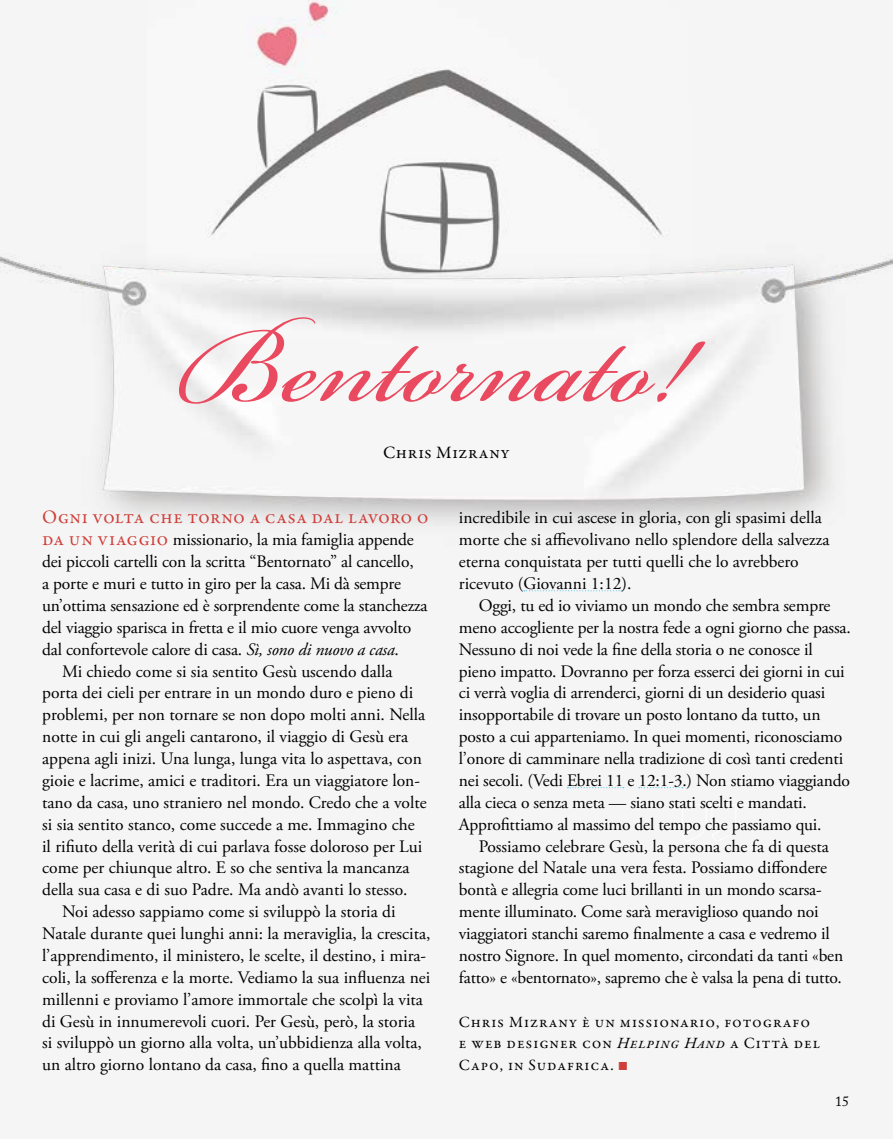
<style>
.page{position:relative;width:893px;height:1141px;background:#fff}
.page>*{position:absolute;margin:0;border:0;box-sizing:border-box;transform-origin:0 0}
.t1{font:173.25px "Beautiful ES";color:#e94a5f;scale:.95 1}
.t2{font:19.25px "Garamond Premr Pro";letter-spacing:.01em;color:#cf3e39}
.t3{font:17.5px/21.9px "Adobe Garamond Pro";letter-spacing:-.005em;color:#000}
.t4{font:17.5px "Garamond Premr Pro";letter-spacing:.04em;color:#000}
.t5{font:15.75px/21.9px "Garamond Premr Pro";letter-spacing:.06em;color:#000}
.t6{font:14px "Adobe Caslon Pro";color:#000}
.s1{font-family:"Garamond Premr Pro";font-size:19.25px;color:#cf3e39}
.s2{font-style:italic}
.s3{font-family:"Arial";font-size:17.32px;color:#cf3e39}
</style>
<div class="page">
<div style="left:0;top:0;width:893px;height:1138px;background:#f5f5f5"></div>
<img style="left:225px;top:2px;width:423px;height:211px">
<img style="left:0;top:213px;width:893px;height:311px">
<svg style="left:524px;top:590px;width:98px;height:1px"></svg>
<svg style="left:567px;top:787px;width:57px;height:1px"></svg>
<svg style="left:639px;top:787px;width:44px;height:1px"></svg>
<h1 class="t1" style="left:179px;top:270px;width:542px">Bentornato!</h1>
<p class="t4" style="left:383px;top:442px;width:128px">Chris Mizrany</p>
<p class="t2" style="left:42px;top:506px;width:388px">Ogni volta che torno a casa dal lavoro o</p>
<p class="t3" style="left:42px;top:529px;width:373px"><span class="s1">da un viaggio</span> missionario, la mia famiglia appende</p>
<p class="t3" style="left:42px;top:551px;width:373px">dei piccoli cartelli con la scritta “Bentornato” al cancello,</p>
<p class="t3" style="left:42px;top:573px;width:360px">a porte e muri e tutto in giro per la casa. Mi dà sempre</p>
<p class="t3" style="left:42px;top:595px;width:387px">un’ottima sensazione ed è sorprendente come la stanchezza</p>
<p class="t3" style="left:42px;top:617px;width:371px">del viaggio sparisca in fretta e il mio cuore venga avvolto</p>
<p class="t3" style="left:42px;top:639px;width:358px">dal confortevole calore di casa. <span class="s2">Sì, sono di nuovo a casa</span>.</p>
<p class="t3" style="left:62px;top:661px;width:332px">Mi chiedo come si sia sentito Gesù uscendo dalla</p>
<p class="t3" style="left:42px;top:683px;width:373px">porta dei cieli per entrare in un mondo duro e pieno di</p>
<p class="t3" style="left:42px;top:704px;width:384px">problemi, per non tornare se non dopo molti anni. Nella</p>
<p class="t3" style="left:42px;top:726px;width:367px">notte in cui gli angeli cantarono, il viaggio di Gesù era</p>
<p class="t3" style="left:42px;top:748px;width:381px">appena agli inizi. Una lunga, lunga vita lo aspettava, con</p>
<p class="t3" style="left:42px;top:770px;width:379px">gioie e lacrime, amici e traditori. Era un viaggiatore lon-</p>
<p class="t3" style="left:42px;top:792px;width:386px">tano da casa, uno straniero nel mondo. Credo che a volte</p>
<p class="t3" style="left:42px;top:814px;width:374px">si sia sentito stanco, come succede a me. Immagino che</p>
<p class="t3" style="left:42px;top:836px;width:382px">il rifiuto della verità di cui parlava fosse doloroso per Lui</p>
<p class="t3" style="left:42px;top:858px;width:369px">come per chiunque altro. E so che sentiva la mancanza</p>
<p class="t3" style="left:42px;top:879px;width:367px">della sua casa e di suo Padre. Ma andò avanti lo stesso.</p>
<p class="t3" style="left:62px;top:901px;width:335px">Noi adesso sappiamo come si sviluppò la storia di</p>
<p class="t3" style="left:42px;top:923px;width:390px">Natale durante quei lunghi anni: la meraviglia, la crescita,</p>
<p class="t3" style="left:42px;top:945px;width:385px">l’apprendimento, il ministero, le scelte, il destino, i mira-</p>
<p class="t3" style="left:42px;top:967px;width:390px">coli, la sofferenza e la morte. Vediamo la sua influenza nei</p>
<p class="t3" style="left:42px;top:989px;width:382px">millenni e proviamo l’amore immortale che scolpì la vita</p>
<p class="t3" style="left:42px;top:1011px;width:374px">di Gesù in innumerevoli cuori. Per Gesù, però, la storia</p>
<p class="t3" style="left:42px;top:1033px;width:381px">si sviluppò un giorno alla volta, un’ubbidienza alla volta,</p>
<p class="t3" style="left:42px;top:1054px;width:360px">un altro giorno lontano da casa, fino a quella mattina</p>
<p class="t3" style="left:459px;top:508px;width:372px">incredibile in cui ascese in gloria, con gli spasimi della morte che si affievolivano nello splendore della salvezza eterna conquistata per tutti quelli che lo avrebbero ricevuto (Giovanni 1:12).</p>
<p class="t3" style="left:459px;top:595px;width:393px;text-indent:20px">Oggi, tu ed io viviamo un mondo che sembra sempre meno accogliente per la nostra fede a ogni giorno che passa.<br>Nessuno di noi vede la fine della storia o ne conosce il pieno impatto. Dovranno per forza esserci dei giorni in cui ci verrà voglia di arrenderci, giorni di un desiderio quasi insopportabile di trovare un posto lontano da tutto, un posto a cui apparteniamo. In quei momenti, riconosciamo l’onore di camminare nella tradizione di così tanti credenti nei secoli. (Vedi Ebrei 11 e 12:1-3.) Non stiamo viaggiando alla cieca o senza meta — siano stati scelti e mandati.<br>Approfittiamo al massimo del tempo che passiamo qui.</p>
<p class="t3" style="left:459px;top:836px;width:386px;text-indent:20px">Possiamo celebrare Gesù, la persona che fa di questa stagione del Natale una vera festa. Possiamo diffondere bontà e allegria come luci brillanti in un mondo scarsa&shy;mente illuminato. Come sarà meraviglioso quando noi viaggiatori stanchi saremo finalmente a casa e vedremo il nostro Signore. In quel momento, circondati da tanti «ben fatto» e «bentornato», sapremo che è valsa la pena di tutto.</p>
<p class="t5" style="left:459px;top:1011px;width:363px">Chris Mizrany è un missionario, fotografo e web designer con <span class="s2">Helping Hand</span> a Città del<br>Capo, in Sudafrica. <span class="s3">■</span></p>
<p class="t6" style="left:835px;top:1093px;width:15px">15</p>
</div>
